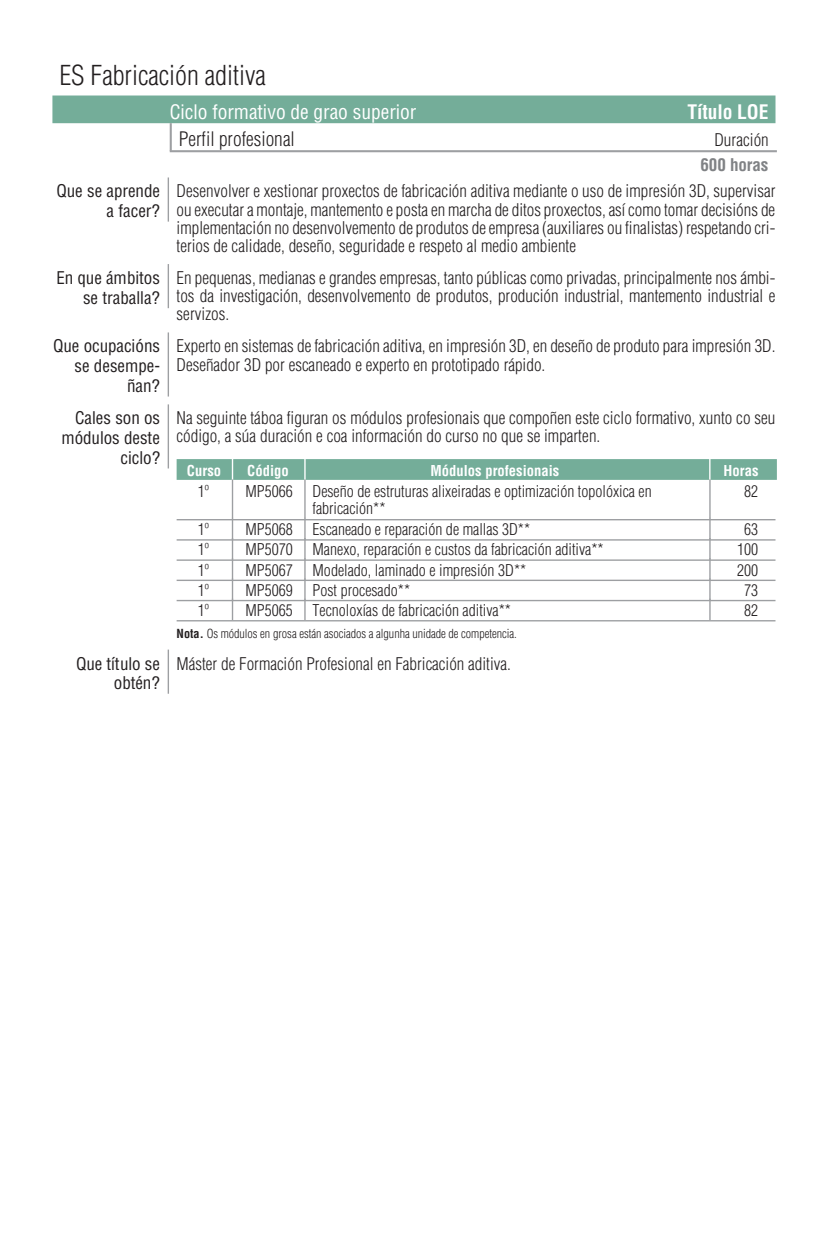
<style>
.page{position:relative;width:830px;height:1248px;background:#fff}
.page>*{position:absolute;margin:0;border:0;box-sizing:border-box;transform-origin:0 0}
.t1{font:300 condensed 26.75px "Helvetica";color:#231f20}
.t2{font:condensed 19.5px "Helvetica";letter-spacing:-.005em;color:#fff}
.t3{font:300 condensed 19.5px "Helvetica";letter-spacing:.005em;color:#231f20}
.t4{font:700 condensed 19.5px "Helvetica";letter-spacing:-.005em;color:#fff}
.t5{font:300 condensed 17px/18.2px "Helvetica";color:#231f20;text-align:justify}
.t6{font:condensed 17px/20px "Helvetica";letter-spacing:-.005em;color:#231f20;text-align:right}
.t7{font:700 condensed 17px "Helvetica";letter-spacing:-.005em;color:#808285}
.t8{font:300 condensed 15.75px/17.5px "Helvetica";color:#231f20}
.t9{font:700 condensed 14.75px "Helvetica";color:#fff}
.t10{font:300 condensed 12.25px "Helvetica";letter-spacing:-.005em;color:#231f20}
.s1{font-weight:700}
</style>
<div class="page">
<div style="left:52px;top:95px;width:723px;height:28px;background:#74ad99"></div>
<hr style="left:170px;top:123px;width:2px;height:28px;background:#9d9fa2">
<hr style="left:170px;top:150px;width:606px;height:2px;background:#9d9fa2">
<hr style="left:167px;top:177px;width:2px;height:44px;background:#9d9fa2">
<hr style="left:167px;top:264px;width:2px;height:44px;background:#9d9fa2">
<hr style="left:167px;top:332px;width:2px;height:64px;background:#9d9fa2">
<hr style="left:167px;top:404px;width:2px;height:64px;background:#9d9fa2">
<div style="left:176px;top:459px;width:600px;height:21px;background:#74ad99"></div>
<svg style="left:232px;top:459px;width:1px;height:20px"></svg>
<svg style="left:304px;top:459px;width:1px;height:20px"></svg>
<hr style="left:708px;top:456px;width:2px;height:24px;background:#fff">
<hr style="left:176px;top:519px;width:599px;height:1px;background:#9d9fa2">
<hr style="left:232px;top:479px;width:1px;height:39px;background:#9d9fa2">
<hr style="left:304px;top:479px;width:1px;height:39px;background:#9d9fa2">
<hr style="left:709px;top:479px;width:1px;height:39px;background:#9d9fa2">
<hr style="left:176px;top:539px;width:599px;height:1px;background:#9d9fa2">
<hr style="left:176px;top:559px;width:599px;height:1px;background:#9d9fa2">
<hr style="left:176px;top:579px;width:599px;height:2px;background:#9d9fa2">
<hr style="left:176px;top:600px;width:599px;height:1px;background:#9d9fa2">
<hr style="left:176px;top:620px;width:599px;height:1px;background:#9d9fa2">
<svg style="left:232px;top:518px;width:1px;height:102px"></svg>
<svg style="left:304px;top:518px;width:1px;height:102px"></svg>
<svg style="left:709px;top:518px;width:1px;height:102px"></svg>
<hr style="left:167px;top:649px;width:2px;height:44px;background:#9d9fa2">
<h1 class="t1" style="left:59px;top:65px;width:208px">ES Fabricación aditiva</h1>
<p class="t2" style="left:170px;top:104px;width:248px">Ciclo formativo de grao superior</p>
<p class="t4" style="left:687px;top:104px;width:83px">Título LOE</p>
<p class="t3" style="left:179px;top:131px;width:118px">Perfil profesional</p>
<p class="t5" style="left:714px;top:132px;width:56px">Duración</p>
<p class="t7" style="left:700px;top:159px;width:69px">600 horas</p>
<p class="t6" style="left:56px;top:183px;width:105px">Que se apren de a fa cer?</p>
<p class="t5" style="left:176px;top:184px;width:600px">De sen vol ver e xes tio nar pro xec tos de fa bri ca ción adi ti va me dian te o uso de im pre sión 3D, su per vi sar ou exe cu tar a mon ta je, man te men to e pos ta en mar cha de di tos pro xec tos, así co mo to mar de ci sións de im ple men ta ción no de sen vol ve men to de pro du tos de em pre sa (au xi lia res ou fi na lis tas) res pe tan do cri - te rios de calidade, deseño, seguridade e respeto al medio ambiente</p>
<p class="t6" style="left:56px;top:270px;width:105px">En que ám bi tos se tra ba lla?</p>
<p class="t5" style="left:176px;top:270px;width:600px">En pe que nas, me dia nas e gran des em pre sas, tan to pú bli cas co mo pri va das, prin ci pal men te nos ám bi - tos da in ves ti ga ción, de sen vol ve men to de pro du tos, pro du ción in dus trial, man te men to industrial e servizos.</p>
<p class="t6" style="left:53px;top:338px;width:108px">Que ocu pa cións se de sem pe - ñan?</p>
<p class="t5" style="left:176px;top:339px;width:600px">Exper to en sis te mas de fa bri ca ción adi ti va, en im pre sión 3D, en de se ño de pro du to pa ra im pre sión 3D.<br>De se ña dor 3D por es ca nea do e ex per to en prototipado rápido.</p>
<p class="t6" style="left:61px;top:410px;width:100px">Ca les son os mó du los des te ci clo?</p>
<p class="t5" style="left:176px;top:411px;width:600px">Na seguinte táboa figuran os módulos profesionais que compoñen este ciclo formativo, xunto co seu código, a súa duración e coa información do curso no que se imparten.</p>
<p class="t9" style="left:187px;top:465px;width:35px">Curso</p>
<p class="t9" style="left:247px;top:465px;width:43px">Código</p>
<p class="t9" style="left:430px;top:465px;width:130px">Módulos profesionais</p>
<p class="t9" style="left:723px;top:465px;width:36px">Horas</p>
<p class="t8" style="left:198px;top:484px;width:13px">1º</p>
<p class="t8" style="left:312px;top:484px;width:340px;text-indent:-67px">MP5066 Deseño de estruturas alixeiradas e optimización topolóxica en fabricación**</p>
<p class="t8" style="left:743px;top:484px;width:16px">82</p>
<p class="t8" style="left:198px;top:522px;width:13px">1º</p>
<p class="t8" style="left:245px;top:522px;width:286px">MP5068 Escaneado e reparación de mallas 3D**</p>
<p class="t8" style="left:743px;top:522px;width:16px">63</p>
<p class="t8" style="left:198px;top:542px;width:13px">1º</p>
<p class="t8" style="left:245px;top:542px;width:360px">MP5070 Manexo, reparación e custos da fabricación aditiva**</p>
<p class="t8" style="left:736px;top:542px;width:23px">100</p>
<p class="t8" style="left:198px;top:563px;width:13px">1º</p>
<p class="t8" style="left:245px;top:563px;width:282px">MP5067 Modelado, laminado e impresión 3D**</p>
<p class="t8" style="left:736px;top:563px;width:23px">200</p>
<p class="t8" style="left:198px;top:583px;width:13px">1º</p>
<p class="t8" style="left:245px;top:583px;width:166px">MP5069 Post procesado**</p>
<p class="t8" style="left:743px;top:583px;width:16px">73</p>
<p class="t8" style="left:198px;top:603px;width:13px">1º</p>
<p class="t8" style="left:245px;top:603px;width:267px">MP5065 Tecnoloxías de fabricación aditiva**</p>
<p class="t8" style="left:743px;top:603px;width:16px">82</p>
<p class="t6" style="left:76px;top:655px;width:85px">Que tí tu lo se ob tén?</p>
<p class="t10" style="left:176px;top:628px;width:341px"><span class="s1">Nota.</span> Os módulos en grosa están asociados a algunha unidade de competencia.</p>
<p class="t5" style="left:176px;top:654px;width:335px">Máster de Formación Profesional en Fabricación aditiva.</p>
</div>
